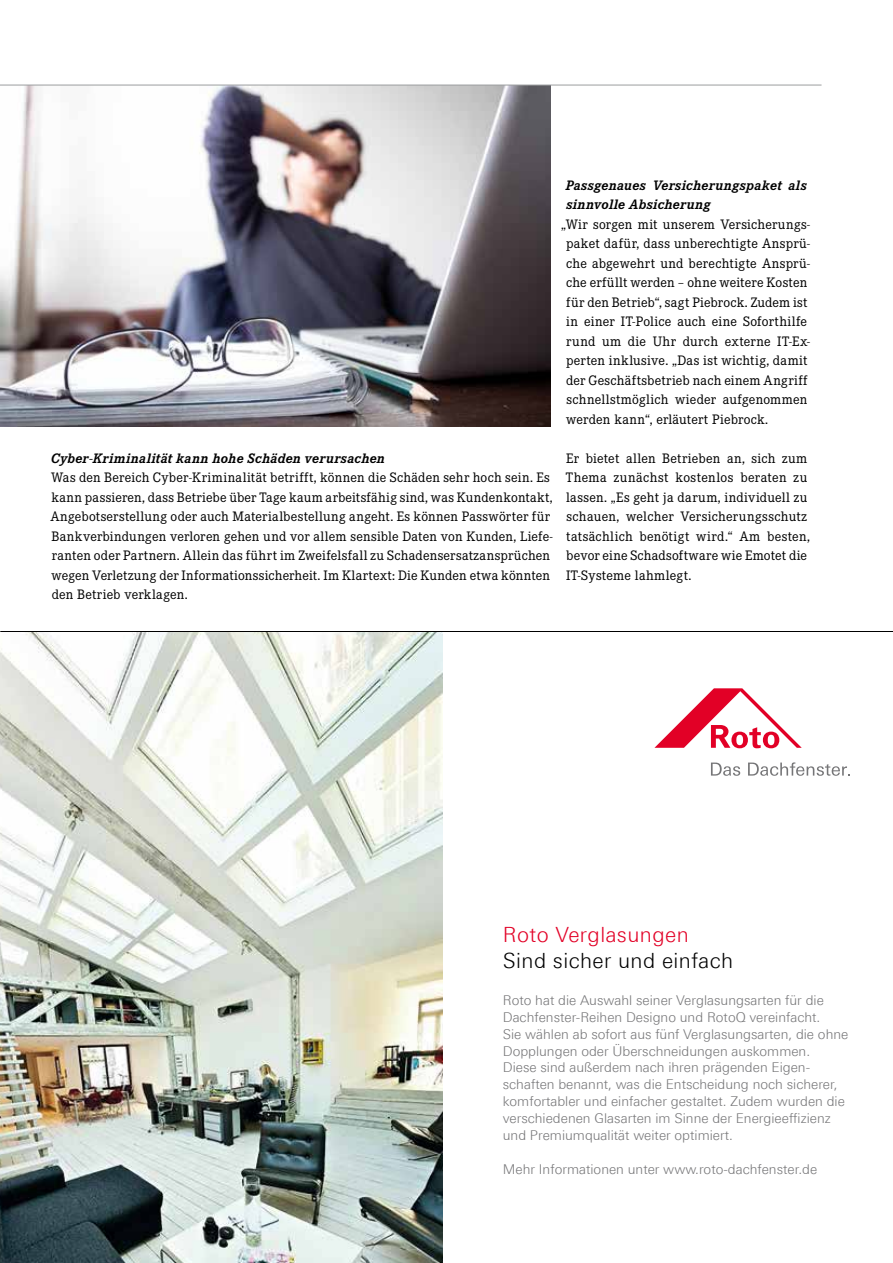
<style>
.page{position:relative;width:893px;height:1263px;background:#fff}
.page>*{position:absolute;margin:0;border:0;box-sizing:border-box;transform-origin:0 0}
.t1{font:300 21px "LT Univers Basic";letter-spacing:.02em;color:#000}
.t2{font:300 21px "LT Univers Basic";letter-spacing:.02em;color:#e20026}
.t3{font:14.25px/19.5px "Corporate E Pro";letter-spacing:.015em;color:#000}
.t4{font:italic 700 14.25px/19.5px "Corporate E Pro";letter-spacing:.02em;color:#000}
.t5{font:300 13.5px/16.8px "LT Univers Basic";color:#757577}
</style>
<div class="page">
<img style="left:0;top:632px;width:442px;height:631px">
<svg style="left:654px;top:688px;width:148px;height:60px"></svg>
<svg style="left:711px;top:762px;width:29px;height:14px"></svg>
<svg style="left:748px;top:762px;width:102px;height:14px"></svg>
<hr style="left:0;top:631px;width:893px;height:1px;background:#000">
<img style="left:0;top:86px;width:551px;height:340px">
<hr style="left:0;top:85px;width:821px;height:1px;background:#9c9e9f">
<p class="t4" style="left:51px;top:447px;width:335px">Cyber-Kriminalität kann hohe Schäden verursachen</p>
<p class="t3" style="left:50px;top:467px;width:504px">Was den Bereich Cyber-Kriminalität betrifft, können die Schäden sehr hoch sein. Es kann passieren, dass Betriebe über Tage kaum arbeitsfähig sind, was Kundenkontakt, Angebotserstellung oder auch Materialbestellung angeht. Es können Passwörter für Bankverbindungen verloren gehen und vor allem sensible Daten von Kunden, Liefe&shy;ranten oder Partnern. Allein das führt im Zweifelsfall zu Schadensersatzansprüchen wegen Verletzung der Informationssicherheit. Im Klartext: Die Kunden etwa könnten den Betrieb verklagen.</p>
<p class="t4" style="left:566px;top:174px;width:243px">Passgenaues Versicherungspaket als sinnvolle Absicherung</p>
<p class="t3" style="left:566px;top:213px;width:245px;text-indent:-5px">„Wir sorgen mit unserem Versicherungs&shy;paket dafür, dass unberechtigte Ansprü&shy;che abgewehrt und berechtigte Ansprü&shy;che erfüllt werden – ohne weitere Kosten für den Betrieb“, sagt Piebrock. Zudem ist in einer IT-Police auch eine Soforthilfe rund um die Uhr durch externe IT-Ex&shy;perten inklusive. „Das ist wichtig, damit der Geschäftsbetrieb nach einem Angriff schnellstmöglich wieder aufgenommen werden kann“, erläutert Piebrock.</p>
<p class="t3" style="left:566px;top:447px;width:245px">Er bietet allen Betrieben an, sich zum Thema zunächst kostenlos beraten zu lassen. „Es geht ja darum, individuell zu schauen, welcher Versicherungsschutz tatsächlich benötigt wird.“ Am besten, bevor eine Schadsoftware wie Emotet die IT-Systeme lahmlegt.</p>
<h1 class="t2" style="left:503px;top:922px;width:187px">Roto Verglasungen</h1>
<h1 class="t1" style="left:503px;top:948px;width:232px">Sind sicher und einfach</h1>
<p class="t5" style="left:503px;top:991px;width:347px">Roto hat die Auswahl seiner Verglasungsarten für die Dachfenster-Reihen Designo und RotoQ vereinfacht.<br>Sie wählen ab sofort aus fünf Verglasungsarten, die ohne Dopplungen oder Überschneidungen auskommen.<br>Diese sind außerdem nach ihren prägenden Eigen&shy;schaften benannt, was die Entscheidung noch sicherer, komfortabler und einfacher gestaltet. Zudem wurden die verschiedenen Glasarten im Sinne der Energieeffizienz und Premiumqualität weiter optimiert.</p>
<p class="t5" style="left:503px;top:1160px;width:316px">Mehr Informationen unter www.roto-dachfenster.de</p>
</div>
